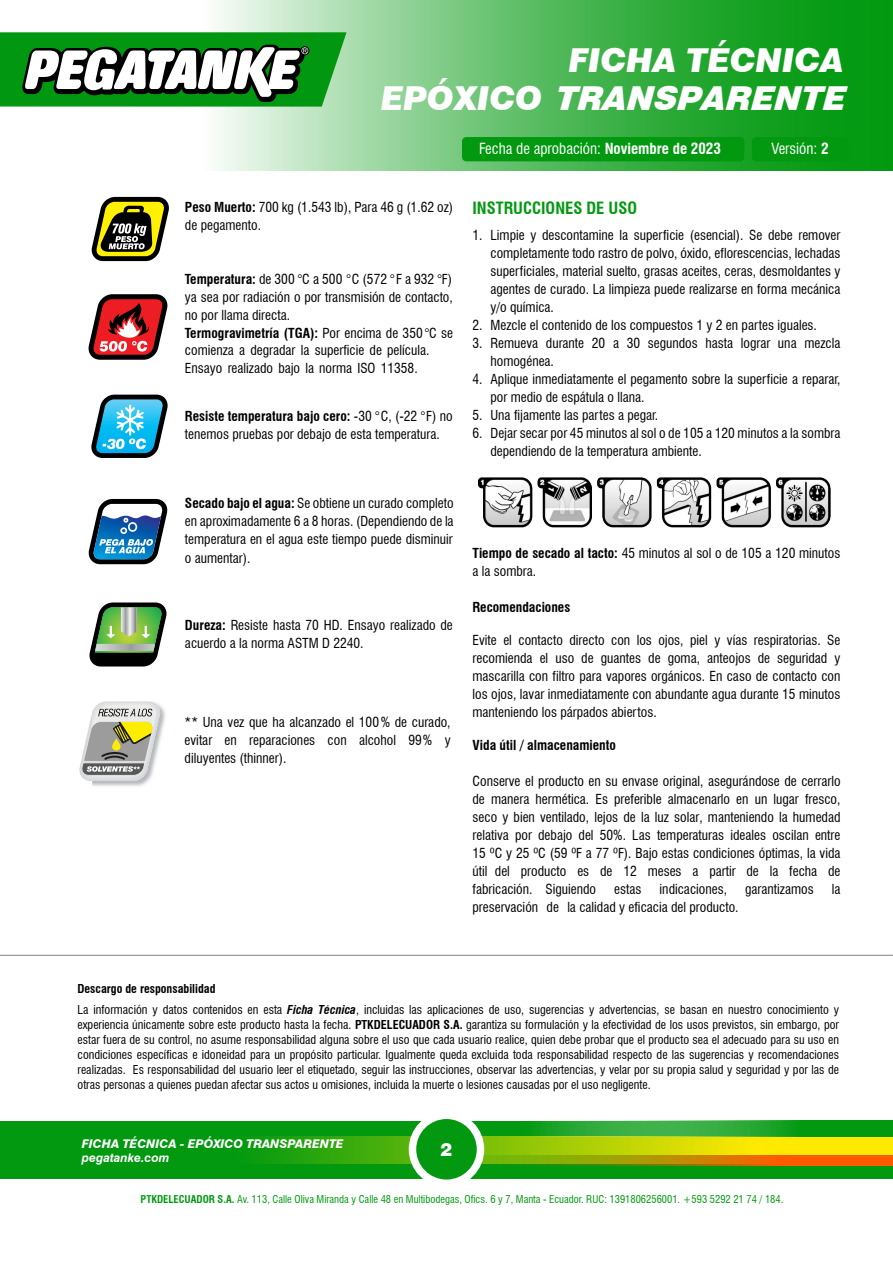
<style>
.page{position:relative;width:893px;height:1263px;background:#fff}
.page>*{position:absolute;margin:0;border:0;box-sizing:border-box;transform-origin:0 0}
.t1{font:italic 900 33px/37.5px "Swiss 721 BT";color:#fff}
.t2{font:900 18px "Swiss 721 BT";color:#fff}
.t3{font:700 condensed 16.5px "Swiss 721 BT";color:#029910}
.t4{font:condensed 15px "Swiss 721 BT";color:#fff}
.t5{font:condensed 13.5px/18px "Swiss 721 BT";color:#000}
.t6{font:condensed 13.5px/18px "Swiss 721 BT";color:#020000;text-align:justify}
.t7{font:700 condensed 13.5px "Swiss 721 BT";color:#020000}
.t8{font:700 condensed 13.5px "Swiss 721 BT";color:#000}
.t9{font:12px/15px "Swis 721 Cn BT";color:#000}
.t10{font:italic 800 12px "Swiss 721 BT";color:#fff}
.t11{font:italic 700 12px "Swiss 721 BT";color:#fff}
.t12{font:condensed 10.5px "Swiss 721 BT";color:#029910}
.s1{font-style:inherit}
.s2{font-weight:700}
.s3{font-family:"Swis 721 Cn BT";font-stretch:normal}
.s4{font-weight:700;font-style:italic}
</style>
<div class="page">
<div style="left:0;top:1121px;width:893px;height:58px;background:#029910"></div>
<svg style="left:259px;top:1137px;width:634px;height:26px;background:#a0c806"></svg>
<svg style="left:466px;top:1121px;width:330px;height:16px"></svg>
<svg style="left:342px;top:1156px;width:551px;height:10px;background:#a68805"></svg>
<div style="left:412px;top:1115px;width:68px;height:68px;background:#029910;border-radius:50%"></div>
<div style="left:409px;top:1111px;width:75px;height:76px;border:8px solid #fff;border-radius:50%"></div>
<svg style="left:218px;top:0;width:675px;height:170px;background:#57bb60"></svg>
<svg style="left:0;top:32px;width:347px;height:75px"></svg>
<div style="left:462px;top:137px;width:282px;height:24px;background:#029910;border-radius:4px"></div>
<div style="left:752px;top:137px;width:96px;height:24px;background:#029910;border-radius:4px"></div>
<hr style="left:0;top:955px;width:893px;height:1px;background:#808080">
<svg style="left:88px;top:499px;width:80px;height:65px"></svg>
<svg style="left:91px;top:395px;width:77px;height:63px"></svg>
<svg style="left:88px;top:294px;width:80px;height:66px"></svg>
<svg style="left:89px;top:602px;width:78px;height:64px"></svg>
<img style="left:92px;top:705px;width:73px;height:81px">
<img style="left:92px;top:701px;width:68px;height:80px">
<img style="left:79px;top:758px;width:13px;height:23px">
<svg style="left:82px;top:707px;width:74px;height:69px;background:#b3b199"></svg>
<svg style="left:91px;top:197px;width:78px;height:64px"></svg>
<img style="left:478px;top:477px;width:353px;height:51px">
<h1 class="t1" style="left:381px;top:41px;width:475px;text-indent:188px">FICHA TÉCNICA<br>E P Ó X I C O <span class="s1">TRANSPARENTE</span></h1>
<p class="t4" style="left:479px;top:140px;width:243px">Fecha de aprobación: <span class="s2">Noviembre de 2023</span></p>
<p class="t4" style="left:771px;top:140px;width:59px">Versión: <span class="s2">2</span></p>
<p class="t5" style="left:185px;top:198px;width:270px"><span class="s2">Peso Muerto:</span> 700 kg (1.543 lb), Para 46 g (1.62 oz) de pegamento.</p>
<p class="t5" style="left:185px;top:270px;width:270px"><span class="s2">Temperatura:</span> de 300 °C a 500 °C (572 °F a 932 °F) ya sea por radiación o por transmisión de contacto, no por llama directa.<br><span class="s2">Termogravimetría (TGA):</span> Por encima de 350 °C se comienza a degradar la superficie de película.<br>Ensayo realizado bajo la norma ISO 11358.</p>
<p class="t5" style="left:185px;top:407px;width:269px"><span class="s2">Resiste temperatura bajo cero:</span> -30 °C, (-22 °F) no tenemos pruebas por debajo de esta temperatura.</p>
<p class="t5" style="left:185px;top:494px;width:270px;text-align:justify"><span class="s2">Secado bajo el agua:</span> Se obtiene un curado completo en aproximadamente 6 a 8 horas. (Dependiendo de la temperatura en el agua este tiempo puede disminuir o aumentar).</p>
<p class="t5" style="left:185px;top:616px;width:269px"><span class="s2">Dureza:</span> Resiste hasta 70 HD. Ensayo realizado de acuerdo a la norma ASTM D 2240.</p>
<p class="t6" style="left:185px;top:713px;width:268px"><span class="s3">**</span> Una vez que ha alcanzado el 100% de curado, evitar en reparaciones con alcohol 99% y diluyentes (thinner).</p>
<p class="t3" style="left:472px;top:198px;width:166px">INSTRUCCIONES DE USO</p>
<p class="t5" style="left:490px;top:226px;width:351px;text-align:justify;text-indent:-18px">1. Limpie y descontamine la superficie (esencial). Se debe remover completamente todo rastro de polvo, óxido, eflorescencias, lechadas superficiales, material suelto, grasas aceites, ceras, desmoldantes y agentes de curado. La limpieza puede realizarse en forma mecánica y/o química.</p>
<p class="t5" style="left:472px;top:316px;width:346px">2. Mezcle el contenido de los compuestos 1 y 2 en partes iguales.</p>
<p class="t5" style="left:490px;top:334px;width:351px;text-indent:-18px">3. Remueva durante 20 a 30 segundos hasta lograr una mezcla homogénea.</p>
<p class="t5" style="left:490px;top:370px;width:351px;text-indent:-18px">4. Aplique inmediatamente el pegamento sobre la superficie a reparar, por medio de espátula o llana.</p>
<p class="t5" style="left:472px;top:406px;width:187px">5. Una fijamente las partes a pegar.</p>
<p class="t5" style="left:490px;top:424px;width:351px;text-indent:-18px">6. Dejar secar por 45 minutos al sol o de 105 a 120 minutos a la sombra dependiendo de la temperatura ambiente.</p>
<p class="t5" style="left:472px;top:544px;width:369px"><span class="s2">Tiempo de secado al tacto:</span> 45 minutos al sol o de 105 a 120 minutos a la sombra.</p>
<p class="t8" style="left:472px;top:599px;width:99px">Recomendaciones</p>
<p class="t5" style="left:472px;top:631px;width:369px;text-align:justify">Evite el contacto directo con los ojos, piel y vías respiratorias. Se recomienda el uso de guantes de goma, anteojos de seguridad y mascarilla con filtro para vapores orgánicos. En caso de contacto con los ojos, lavar inmediatamente con abundante agua durante 15 minutos manteniendo los párpados abiertos.</p>
<p class="t7" style="left:472px;top:737px;width:145px">Vida útil / almacenamiento</p>
<p class="t5" style="left:472px;top:772px;width:369px;text-align:justify">Conserve el producto en su envase original, asegurándose de cerrarlo de manera hermética. Es preferible almacenarlo en un lugar fresco, seco y bien ventilado, lejos de la luz solar, manteniendo la humedad relativa por debajo del 50%. Las temperaturas ideales oscilan entre 15 ºC y 25 ºC (59 ºF a 77 ºF). Bajo estas condiciones óptimas, la vida útil del producto es de 12 meses a partir de la fecha de fabricación. Siguiendo</p>
<p class="t5" style="left:614px;top:880px;width:29px">estas</p>
<p class="t5" style="left:660px;top:880px;width:69px">indicaciones,</p>
<p class="t5" style="left:745px;top:880px;width:70px">garantizamos</p>
<p class="t5" style="left:832px;top:880px;width:10px">la</p>
<p class="t5" style="left:472px;top:898px;width:268px">preservación de la calidad y eficacia del producto.</p>
<p class="t9" style="left:78px;top:978px;width:763px;line-height:21px"><span class="s2">Descargo de responsabilidad<br></span>La información y datos contenidos en esta <span class="s4">Ficha Técnica</span>, incluidas las aplicaciones de uso, sugerencias y advertencias, se basan en nuestro conocimiento y</p>
<p class="t9" style="left:78px;top:1017px;width:763px;text-align:justify">experiencia únicamente sobre este producto hasta la fecha. <span class="s2">PTKDELECUADOR S.A.</span> garantiza su formulación y la efectividad de los usos previstos, sin embargo, por estar fuera de su control, no asume responsabilidad alguna sobre el uso que cada usuario realice, quien debe probar que el producto sea el adecuado para su uso en condiciones específicas e idoneidad para un propósito particular. Igualmente queda excluida toda responsabilidad respecto de las sugerencias y recomendaciones realizadas. Es responsabilidad del usuario leer el etiquetado, seguir las instrucciones, observar las advertencias, y velar por su propia salud y seguridad y por las de otras personas a quienes puedan afectar sus actos u omisiones, incluida la muerte o lesiones causadas por el uso negligente.</p>
<p class="t10" style="left:82px;top:1136px;width:263px">FICHA TÉCNICA - EPÓXICO TRANSPARENTE</p>
<p class="t11" style="left:82px;top:1151px;width:89px">pegatanke.com</p>
<p class="t12" style="left:141px;top:1193px;width:644px"><span class="s2">PTKDELECUADOR S.A.</span> Av. 113, Calle Oliva Miranda y Calle 48 en Multibodegas, Ofics. 6 y 7, Manta - Ecuador. RUC: 1391806256001. +593 5292 21 74 / 184.</p>
<h2 class="t2" style="left:441px;top:1139px;width:13px">2</h2>
</div>
